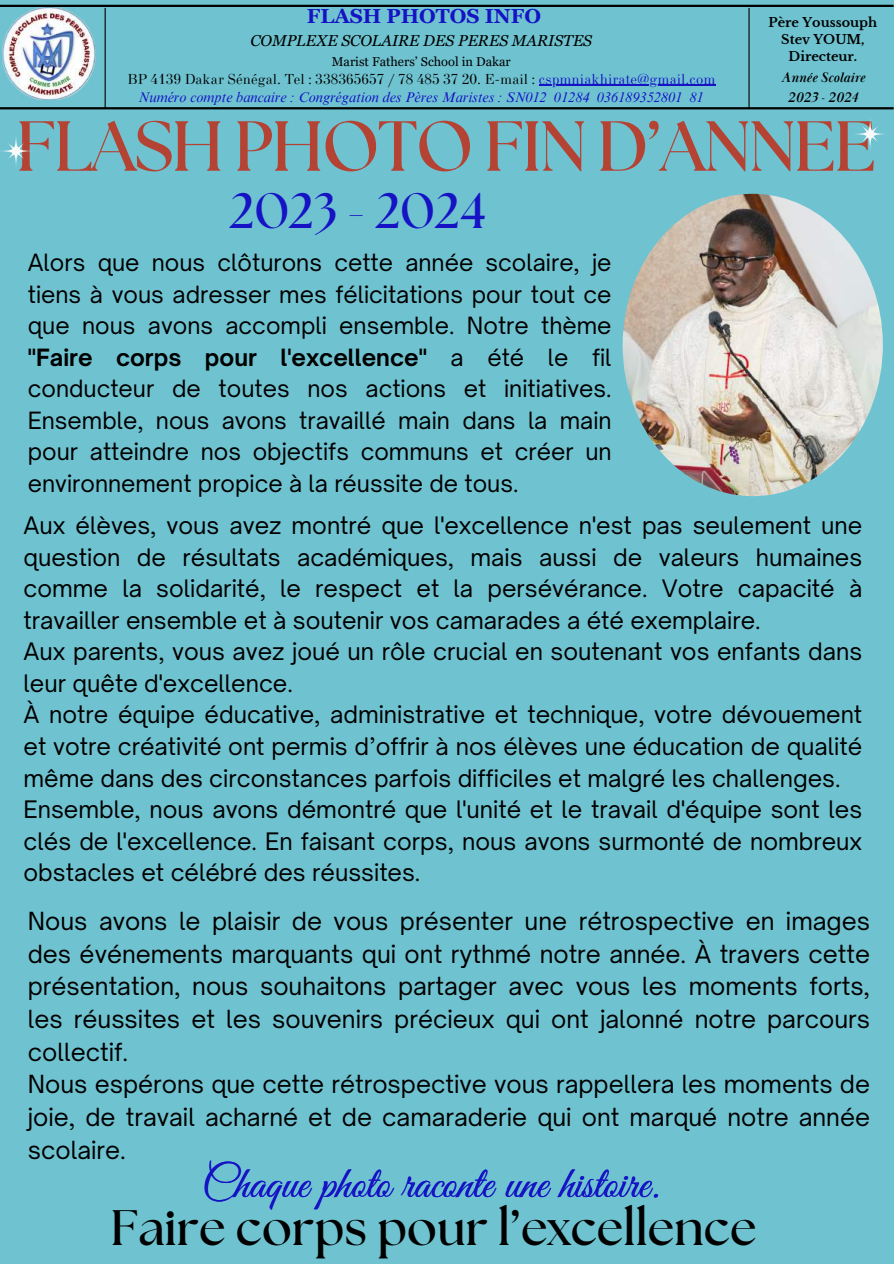
<style>
.page{position:relative;width:894px;height:1264px;background:#fff}
.page>*{position:absolute;margin:0;border:0;box-sizing:border-box;transform-origin:0 0}
.t1{font:700 70.65px "The Seasons";letter-spacing:-.025em;color:#b44333}
.t2{font:700 49.8px "The Seasons";color:#000}
.t3{font:700 49.8px "The Seasons";color:#1613c4}
.t4{font:45.6px "Great Vibes";color:#1613c4}
.t5{font:23.85px/32.7px "Open Sauce One";color:#000}
.t6{font:23.1px/31.5px "Open Sauce One";color:#000}
.t7{font:22.8px/31.5px "Open Sauce One";color:#000;text-align:justify}
.t8{font:700 20.25px "Georgia Pro";color:#1613c4}
.t9{font:italic 15.75px "Georgia Pro";color:#000}
.t10{font:14.25px "New Standard";color:#000}
.t11{font:italic 14.25px "Times NRMT Pro";color:#1613c4}
.t12{font:italic 700 14.25px/19.2px "Baskerville Display PT";color:#000;text-align:center}
.t13{font:700 12.75px/17.1px "Libre Baskerville";color:#000;text-align:center}
.t14{font:12.75px "Georgia Pro";color:#000}
.s1{color:#1613c4}
.s2{font-weight:700}
</style>
<div class="page">
<div style="left:0;top:0;width:893px;height:1263px;background:#6fc3d1"></div>
<img style="left:3px;top:8px;width:93px;height:91px">
<svg style="left:854px;top:118px;width:32px;height:32px"></svg>
<svg style="left:0;top:136px;width:32px;height:30px"></svg>
<img style="left:622px;top:194px;width:260px;height:302px;border-radius:50%">
<hr style="left:538px;top:85px;width:177px;height:1px;background:#1613c4">
<hr style="left:0;top:107px;width:893px;height:2px;background:#000">
<hr style="left:0;top:5px;width:893px;height:2px;background:#000">
<hr style="left:105px;top:8px;width:1px;height:100px;background:#000">
<hr style="left:748px;top:8px;width:1px;height:100px;background:#000">
<p class="t8" style="left:307px;top:4px;width:235px">FLASH PHOTOS INFO</p>
<p class="t9" style="left:250px;top:32px;width:343px">COMPLEXE SCOLAIRE DES PERES MARISTES</p>
<p class="t14" style="left:331px;top:54px;width:180px">Marist Fathers’ School in Dakar</p>
<p class="t10" style="left:127px;top:70px;width:590px">BP 4139 Dakar Sénégal. Tel : 338365657 / 78 485 37 20. E-mail : <span class="s1">cspmniakhirate@gmail.com</span></p>
<p class="t11" style="left:138px;top:92px;width:567px">Numéro compte bancaire : Congrégation des Pères Maristes : SN012 01284 036189352801 81</p>
<p class="t13" style="left:768px;top:14px;width:110px">Père Youssouph<br>Stev YOUM,<br>Directeur.</p>
<p class="t12" style="left:780px;top:69px;width:85px">Année Scolaire<br>2023 - 2024</p>
<h1 class="t1" style="left:16px;top:114px;width:861px">FLASH PHOTO FIN D’ANNEE</h1>
<h2 class="t3" style="left:229px;top:188px;width:257px">2023 - 2024</h2>
<p class="t7" style="left:28px;top:247px;width:585px">Alors que nous clôturons cette année scolaire, je tiens à vous adresser mes félicitations pour tout ce que nous avons accompli ensemble. Notre thème <span class="s2">"Faire corps pour l'excellence"</span> a été le fil conducteur de toutes nos actions et initiatives.<br>Ensemble, nous avons travaillé main dans la main pour atteindre nos objectifs communs et créer un environnement propice à la réussite de tous.</p>
<p class="t6" style="left:24px;top:510px;width:840px">Aux élèves, vous avez montré que l'excellence n'est pas seulement une question de résultats académiques, mais aussi de valeurs humaines comme la solidarité, le respect et la persévérance. Votre capacité à travailler ensemble et à soutenir vos camarades a été exemplaire.<br>Aux parents, vous avez joué un rôle crucial en soutenant vos enfants dans leur quête d'excellence.<br>À notre équipe éducative, administrative et technique, votre dévouement et votre créativité ont permis d’offrir à nos élèves une éducation de qualité même dans des circonstances parfois difficiles et malgré les challenges.<br>Ensemble, nous avons démontré que l'unité et le travail d'équipe sont les clés de l'excellence. En faisant corps, nous avons surmonté de nombreux obstacles et célébré des réussites.</p>
<p class="t5" style="left:28px;top:904px;width:843px">Nous avons le plaisir de vous présenter une rétrospective en images des événements marquants qui ont rythmé notre année. À travers cette présentation, nous souhaitons partager avec vous les moments forts, les réussites et les souvenirs précieux qui ont jalonné notre parcours collectif.<br>Nous espérons que cette rétrospective vous rappellera les moments de joie, de travail acharné et de camaraderie qui ont marqué notre année scolaire.</p>
<h3 class="t4" style="left:202px;top:1157px;width:458px">Chaque photo raconte une histoire.</h3>
<h2 class="t2" style="left:110px;top:1204px;width:647px">Faire corps pour l’excellence</h2>
</div>
